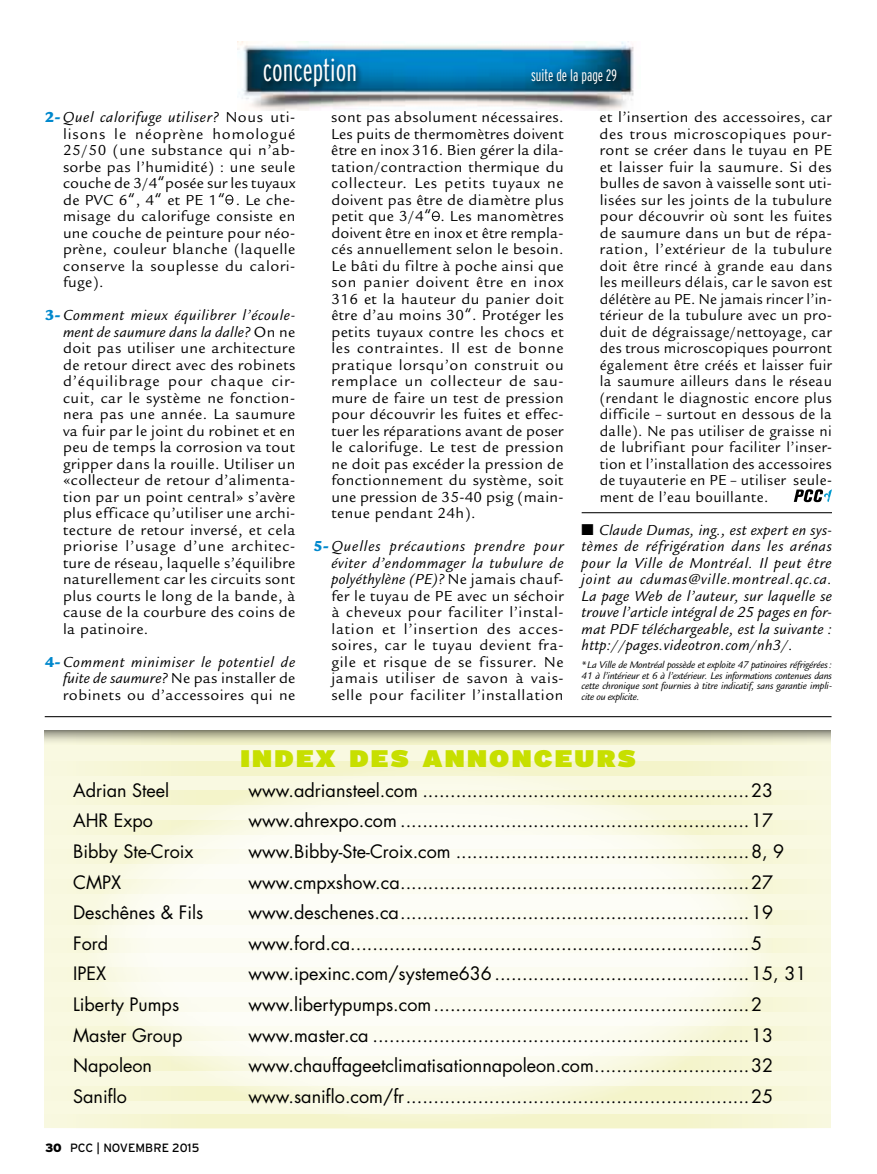
<style>
.page{position:relative;width:877px;height:1174px;background:#fff}
.page>*{position:absolute;margin:0;border:0;box-sizing:border-box;transform-origin:0 0}
.t1{font:300 extra-condensed 31.05px "Interstate";color:#fff}
.t2{font:900 24px "Interstate";letter-spacing:.085em;color:#c7df00;scale:1.1 1}
.t3{font:18px "Futura";color:#000}
.t4{font:300 extra-condensed 16.5px "Interstate";color:#fff}
.t5{font:15.75px/16.5px "Legacy Sans";letter-spacing:.025em;color:#000;text-align:justify}
.t6{font:italic 15.75px/16.5px "Legacy Sans";letter-spacing:.025em;color:#000;text-align:justify}
.t7{font:12px "Interstate";color:#000}
.t8{font:italic 10.5px/10.5px "Legacy Sans";letter-spacing:-.01em;color:#000;text-align:justify}
.s1{font-weight:900;color:#0088cd}
.s2{font-style:italic}
.s3{font-family:"Futura"}
.s4{font-weight:900;font-style:normal;color:#0088cd}
.s5{font-style:normal}
.s6{font-weight:900}
</style>
<div class="page">
<div style="left:44px;top:730px;width:787px;height:397px;background:#f9f9e1"></div>
<svg style="left:113px;top:761px;width:657px;height:15px;fill:#f4f4ca"></svg>
<div style="left:44px;top:790px;width:787px;height:14px;background:#f5f5d2"></div>
<div style="left:44px;top:820px;width:787px;height:15px;background:#f6f6d6"></div>
<div style="left:44px;top:849px;width:787px;height:15px;background:#f7f7d9"></div>
<div style="left:44px;top:879px;width:787px;height:15px;background:#f7f7db"></div>
<div style="left:44px;top:910px;width:787px;height:15px;background:#f8f8dc"></div>
<div style="left:44px;top:938px;width:787px;height:15px;background:#f8f8dc"></div>
<div style="left:44px;top:967px;width:787px;height:15px;background:#f8f8dc"></div>
<div style="left:44px;top:997px;width:787px;height:14px;background:#f7f7db"></div>
<div style="left:44px;top:1026px;width:787px;height:14px;background:#f7f7d9"></div>
<div style="left:44px;top:1056px;width:787px;height:15px;background:#f6f6d6"></div>
<div style="left:44px;top:1086px;width:787px;height:15px;background:#f5f5d2"></div>
<svg style="left:44px;top:1114px;width:787px;height:15px;fill:#f4f4ca"></svg>
<svg style="left:85px;top:765px;width:688px;height:360px;fill:#fcfcf1"></svg>
<svg style="left:44px;top:730px;width:787px;height:15px"></svg>
<hr style="left:45px;top:716px;width:786px;height:1px;background:#000">
<img style="left:238px;top:41px;width:396px;height:70px">
<div style="left:261px;top:56px;width:362px;height:38px;background:#000;opacity:.75"></div>
<div style="left:226px;top:195px;width:7px;height:10px;border:1px solid #000;border-radius:50%"></div>
<div style="left:432px;top:211px;width:8px;height:10px;border:1px solid #000;border-radius:50%"></div>
<hr style="left:582px;top:512px;width:250px;height:1px;background:#000">
<svg style="left:794px;top:489px;width:38px;height:13px"></svg>
<h1 class="t1" style="left:263px;top:53px;width:96px">conception</h1>
<p class="t4" style="left:531px;top:66px;width:87px">suite de la page 29</p>
<p class="t5" style="left:63px;top:109px;width:234px;text-indent:-18px"><span class="s1">2-</span><span class="s2">Quel calorifuge utiliser?</span> Nous uti&shy;lisons le néoprène homologué 25/50 (une substance qui n’ab&shy;sorbe pas l’humidité) : une seule couche de 3/4<span class="s3">“</span>posée sur les tuyaux de PVC 6<span class="s3">“</span>, 4<span class="s3">“</span> et PE 1<span class="s3">“</span> . Le che&shy;misage du calorifuge consiste en une couche de peinture pour néo&shy;prène, couleur blanche (laquelle conserve la souplesse du calori&shy;fuge).</p>
<p class="t5" style="left:63px;top:307px;width:234px;text-indent:-18px"><span class="s1">3-</span><span class="s2">Comment mieux équilibrer l’écoule&shy;ment de saumure dans la dalle?</span> On ne doit pas utiliser une architecture de retour direct avec des robinets d’équilibrage pour chaque cir&shy;cuit, car le système ne fonction&shy;nera pas une année. La saumure va fuir par le joint du robinet et en peu de temps la corrosion va tout gripper dans la rouille. Utiliser un «collecteur de retour d’alimenta&shy;tion par un point central» s’avère plus efficace qu’utiliser une archi&shy;tecture de retour inversé, et cela priorise l’usage d’une architec&shy;ture de réseau, laquelle s’équilibre naturellement car les circuits sont plus courts le long de la bande, à cause de la courbure des coins de la patinoire.</p>
<p class="t6" style="left:63px;top:654px;width:234px;text-indent:-18px"><span class="s4">4-</span>Comment minimiser le potentiel de fuite de saumure? <span class="s5">Ne pas installer de robinets ou d’accessoires qui ne</span></p>
<p class="t5" style="left:600px;top:109px;width:234px">et l’insertion des accessoires, car des trous microscopiques pour&shy;ront se créer dans le tuyau en PE et laisser fuir la saumure. Si des bulles de savon à vaisselle sont uti&shy;lisées sur les joints de la tubulure pour découvrir où sont les fuites de saumure dans un but de répa&shy;ration, l’extérieur de la tubulure doit être rincé à grande eau dans les meilleurs délais, car le savon est délétère au PE. Ne jamais rincer l’in&shy;térieur de la tubulure avec un pro&shy;duit de dégraissage/nettoyage, car des trous microscopiques pourront également être créés et laisser fuir la saumure ailleurs dans le réseau (rendant le diagnostic encore plus difficile – surtout en dessous de la dalle). Ne pas utiliser de graisse ni de lubrifiant pour faciliter l’inser&shy;tion et l’installation des accessoires de tuyauterie en PE – utiliser seule&shy;ment de l’eau bouillante.</p>
<p class="t6" style="left:582px;top:522px;width:252px">■ Claude Dumas, ing., est expert en sys&shy;tèmes de réfrigération dans les arénas pour la Ville de Montréal. Il peut être joint au cdumas@ville.montreal.qc.ca.<br>La page Web de l’auteur, sur laquelle se trouve l’article intégral de 25 pages en for&shy;mat PDF téléchargeable, est la suivante : http://pages.videotron.com/nh3/.</p>
<p class="t8" style="left:582px;top:660px;width:252px"><span class="s5">*</span>La Ville de Montréal possède et exploite 47 patinoires réfrigérées :<br>41 à l’intérieur et 6 à l’extérieur. Les informations contenues dans cette chronique sont fournies à titre indicatif, sans garantie impli&shy;cite ou explicite.</p>
<p class="t5" style="left:331px;top:109px;width:234px">sont pas absolument nécessaires.<br>Les puits de thermomètres doivent être en inox 316. Bien gérer la dila&shy;tation/contraction thermique du collecteur. Les petits tuyaux ne doivent pas être de diamètre plus petit que 3/4<span class="s3">“</span> . Les manomètres doivent être en inox et être rempla&shy;cés annuellement selon le besoin.<br>Le bâti du filtre à poche ainsi que son panier doivent être en inox 316 et la hauteur du panier doit être d’au moins 30<span class="s3">“</span>. Protéger les petits tuyaux contre les chocs et les contraintes. Il est de bonne pratique lorsqu’on construit ou remplace un collecteur de sau&shy;mure de faire un test de pression pour découvrir les fuites et effec&shy;tuer les réparations avant de poser le calorifuge. Le test de pression ne doit pas excéder la pression de fonctionnement du système, soit une pression de 35-40 psig (main&shy;tenue pendant 24h).</p>
<p class="t5" style="left:331px;top:538px;width:234px;text-indent:-18px"><span class="s1">5-</span><span class="s2">Quelles précautions prendre pour éviter d’endommager la tubulure de polyéthylène (PE)?</span> Ne jamais chauf&shy;fer le tuyau de PE avec un séchoir à cheveux pour faciliter l’instal&shy;lation et l’insertion des acces&shy;soires, car le tuyau devient fra&shy;gile et risque de se fissurer. Ne jamais utiliser de savon à vais&shy;selle pour faciliter l’installation</p>
<h2 class="t2" style="left:240px;top:743px;width:361px">INDEX DES ANNONCEURS</h2>
<p class="t3" style="left:73px;top:779px;width:98px">Adrian Steel</p>
<p class="t3" style="left:249px;top:779px;width:526px">www.adriansteel.com ...........................................................23</p>
<p class="t3" style="left:73px;top:809px;width:81px">AHR Expo</p>
<p class="t3" style="left:249px;top:809px;width:526px">www.ahrexpo.com ...............................................................17</p>
<p class="t3" style="left:73px;top:840px;width:122px">Bibby Ste-Croix</p>
<p class="t3" style="left:249px;top:840px;width:537px">www.Bibby-Ste-Croix.com .....................................................8, 9</p>
<p class="t3" style="left:73px;top:871px;width:50px">CMPX</p>
<p class="t3" style="left:249px;top:871px;width:526px">www.cmpxshow.ca...............................................................27</p>
<p class="t3" style="left:73px;top:901px;width:132px">Deschênes &amp; Fils</p>
<p class="t3" style="left:249px;top:901px;width:526px">www.deschenes.ca...............................................................19</p>
<p class="t3" style="left:73px;top:932px;width:37px">Ford</p>
<p class="t3" style="left:249px;top:932px;width:515px">www.ford.ca........................................................................5</p>
<p class="t3" style="left:73px;top:962px;width:35px">IPEX</p>
<p class="t3" style="left:249px;top:962px;width:559px">www.ipexinc.com/systeme636..............................................15, 31</p>
<p class="t3" style="left:73px;top:993px;width:108px">Liberty Pumps</p>
<p class="t3" style="left:249px;top:993px;width:515px">www.libertypumps.com.........................................................2</p>
<p class="t3" style="left:73px;top:1024px;width:111px">Master Group</p>
<p class="t3" style="left:249px;top:1024px;width:526px">www.master.ca ....................................................................13</p>
<p class="t3" style="left:73px;top:1054px;width:80px">Napoleon</p>
<p class="t3" style="left:249px;top:1054px;width:526px">www.chauffageetclimatisationnapoleon.com............................32</p>
<p class="t3" style="left:73px;top:1085px;width:55px">Saniflo</p>
<p class="t3" style="left:249px;top:1085px;width:526px">www.saniflo.com/fr..............................................................25</p>
<p class="t7" style="left:45px;top:1141px;width:156px"><span class="s6">30</span> PCC | NOVEMBRE 2015</p>
</div>
